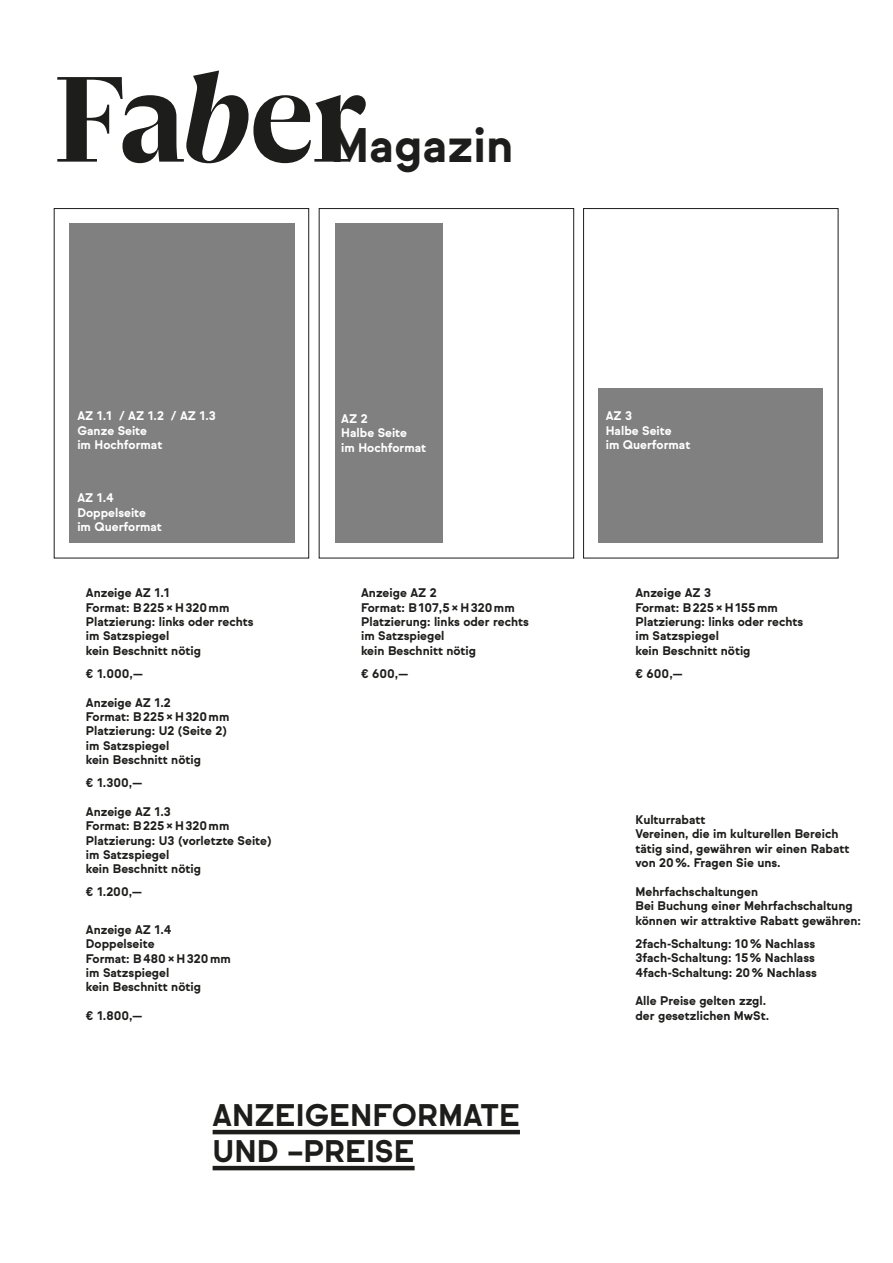
<style>
.page{position:relative;width:893px;height:1263px;background:#fff}
.page>*{position:absolute;margin:0;border:0;box-sizing:border-box;transform-origin:0 0}
.t1{font:700 137.25px "Gliko Modern M";color:#1d1d1b}
.t2{font:700 46.5px "Sul Sans";color:#1d1d1b}
.t3{font:700 30px/36px "Sul Sans";color:#1d1d1b}
.t4{font:700 12px/14.4px "Sul Sans";color:#1d1d1b}
.t5{font:700 12px/14.4px "Sul Sans";color:#fff}
.s1{font-style:italic}
</style>
<div class="page">
<hr style="left:213px;top:1130px;width:307px;height:4px;background:#1d1d1b">
<hr style="left:213px;top:1166px;width:202px;height:4px;background:#1d1d1b">
<div style="left:69px;top:223px;width:225px;height:320px;background:#818080"></div>
<div style="left:335px;top:223px;width:107px;height:320px;background:#818080"></div>
<div style="left:598px;top:388px;width:225px;height:155px;background:#818080"></div>
<div style="left:54px;top:208px;width:255px;height:350px;border:1px solid #1d1d1b"></div>
<div style="left:319px;top:208px;width:255px;height:350px;border:1px solid #1d1d1b"></div>
<div style="left:583px;top:208px;width:255px;height:350px;border:1px solid #1d1d1b"></div>
<h1 class="t1" style="left:54px;top:49px;width:314px">Fa<span class="s1">b</span>er</h1>
<h2 class="t2" style="left:330px;top:117px;width:185px">Magazin</h2>
<p class="t5" style="left:77px;top:409px;width:140px">AZ 1.1 / AZ 1.2 / AZ 1.3<br>Ganze Seite<br>im Hochformat</p>
<p class="t5" style="left:77px;top:491px;width:86px">AZ 1.4<br>Doppelseite im Querformat</p>
<p class="t4" style="left:86px;top:586px;width:169px">Anzeige AZ 1.1<br>Format: B225×H320mm<br>Platzierung: links oder rechts im Satzspiegel<br>kein Beschnitt nötig</p>
<p class="t4" style="left:86px;top:666px;width:58px">€ 1.000,—</p>
<p class="t4" style="left:86px;top:695px;width:145px">Anzeige AZ 1.2<br>Format: B225×H320mm<br>Platzierung: U2 (Seite 2) im Satzspiegel<br>kein Beschnitt nötig</p>
<p class="t4" style="left:86px;top:776px;width:58px">€ 1.300,—</p>
<p class="t4" style="left:86px;top:804px;width:187px">Anzeige AZ 1.3<br>Format: B225×H320mm<br>Platzierung: U3 (vorletzte Seite) im Satzspiegel<br>kein Beschnitt nötig</p>
<p class="t4" style="left:86px;top:885px;width:58px">€ 1.200,—</p>
<p class="t4" style="left:86px;top:922px;width:147px">Anzeige AZ 1.4<br>Doppelseite<br>Format: B480×H320mm im Satzspiegel<br>kein Beschnitt nötig</p>
<p class="t4" style="left:86px;top:1009px;width:58px">€ 1.800,—</p>
<p class="t5" style="left:341px;top:412px;width:86px">AZ 2<br>Halbe Seite<br>im Hochformat</p>
<p class="t5" style="left:606px;top:409px;width:86px">AZ 3<br>Halbe Seite<br>im Querformat</p>
<p class="t4" style="left:361px;top:586px;width:169px">Anzeige AZ 2<br>Format: B107,5×H320mm<br>Platzierung: links oder rechts im Satzspiegel<br>kein Beschnitt nötig</p>
<p class="t4" style="left:361px;top:666px;width:49px">€ 600,—</p>
<p class="t4" style="left:635px;top:586px;width:169px">Anzeige AZ 3<br>Format: B225×H155mm<br>Platzierung: links oder rechts im Satzspiegel<br>kein Beschnitt nötig</p>
<p class="t4" style="left:635px;top:666px;width:49px">€ 600,—</p>
<p class="t4" style="left:635px;top:813px;width:215px">Kulturrabatt<br>Vereinen, die im kulturellen Bereich tätig sind, gewähren wir einen Rabatt von 20%. Fragen Sie uns.</p>
<p class="t4" style="left:635px;top:885px;width:227px">Mehrfachschaltungen<br>Bei Buchung einer Mehrfachschaltung können wir attraktive Rabatt gewähren:</p>
<p class="t4" style="left:635px;top:936px;width:183px">2fach-Schaltung: 10% Nachlass<br>3fach-Schaltung: 15% Nachlass<br>4fach-Schaltung: 20% Nachlass</p>
<p class="t4" style="left:635px;top:994px;width:135px">Alle Preise gelten zzgl. der gesetzlichen MwSt.</p>
<h3 class="t3" style="left:213px;top:1098px;width:309px">ANZEIGENFORMATE<br>UND –PREISE</h3>
</div>
